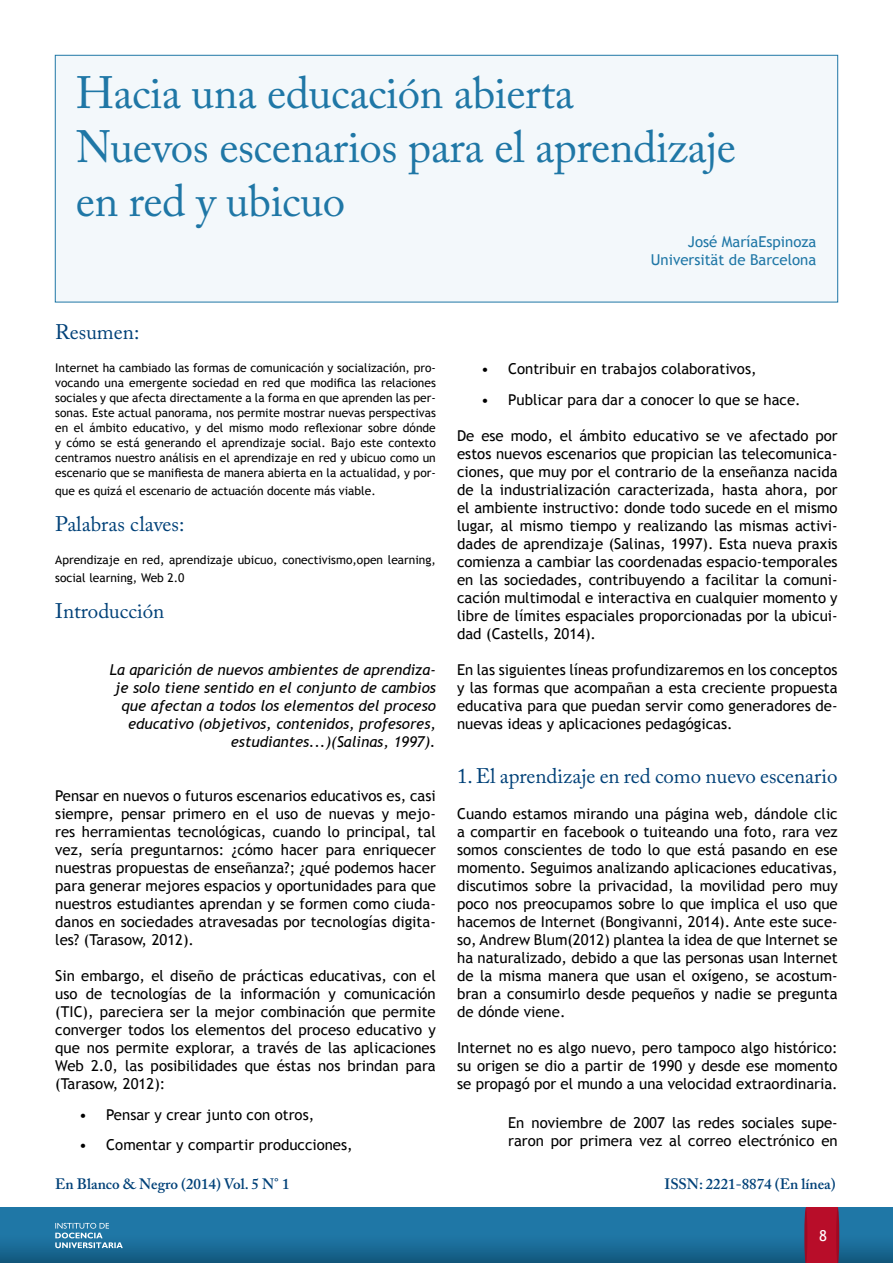
<style>
.page{position:relative;width:893px;height:1263px;background:#fff}
.page>*{position:absolute;margin:0;border:0;box-sizing:border-box;transform-origin:0 0}
.t1{font:45px/54px "Adobe Caslon Pro";letter-spacing:-.01em;color:#1f77a6}
.t2{font:21px "Adobe Caslon Pro";color:#004178}
.t3{font:15px/18px "Trebuchet MS";color:#000;text-align:justify}
.t4{font:italic 15px/18px "Trebuchet MS";color:#000;text-align:right}
.t5{font:600 15px "Adobe Caslon Pro";color:#004178}
.t6{font:15px/18px "Trebuchet MS";color:#1f77a6;text-align:right}
.t7{font:15px "Trebuchet MS";color:#fff}
.t8{font:12px/15px "Trebuchet MS";color:#000;text-align:justify}
</style>
<div class="page">
<svg style="left:54px;top:277px;width:85px;height:26px"></svg>
<div style="left:55px;top:55px;width:783px;height:247px;background:#f3f8fb;border:1px solid #1f77a6"></div>
<div style="left:0;top:1208px;width:893px;height:55px;background:linear-gradient(to bottom,#237fb1,#156088)"></div>
<div style="left:806px;top:1208px;width:32px;height:55px;background:#b80d29"></div>
<svg style="left:804px;top:1208px;width:3px;height:55px"></svg>
<svg style="left:836px;top:1208px;width:3px;height:55px"></svg>
<svg style="left:55px;top:1223px;width:68px;height:25px;background:#5596b9"></svg>
<h1 class="t1" style="left:76px;top:66px;width:662px">Hacia una educación abierta<br>Nuevos escenarios para el aprendizaje en red y ubicuo</h1>
<p class="t6" style="left:651px;top:233px;width:167px">José MaríaEspinoza<br>Universität de Barcelona</p>
<h2 class="t2" style="left:55px;top:319px;width:86px">Resumen:</h2>
<p class="t8" style="left:55px;top:360px;width:382px">Internet ha cambiado las formas de comunicación y socialización, pro&shy;vocando una emergente sociedad en red que modifica las relaciones sociales y que afecta directamente a la forma en que aprenden las per&shy;sonas. Este actual panorama, nos permite mostrar nuevas perspectivas en el ámbito educativo, y del mismo modo reflexionar sobre dónde y cómo se está generando el aprendizaje social. Bajo este contexto centramos nuestro análisis en el aprendizaje en red y ubicuo como un escenario que se manifiesta de manera abierta en la actualidad, y por-</p>
<p class="t8" style="left:55px;top:483px;width:322px">que es quizá el escenario de actuación docente más viable.</p>
<h2 class="t2" style="left:55px;top:511px;width:131px">Palabras claves:</h2>
<p class="t8" style="left:55px;top:550px;width:382px;line-height:18px">Aprendizaje en red, aprendizaje ubicuo, conectivismo,open learning, social learning, Web 2.0</p>
<h2 class="t2" style="left:55px;top:598px;width:111px">Introducción</h2>
<p class="t4" style="left:109px;top:661px;width:328px">La aparición de nuevos ambientes de aprendiza&shy;je solo tiene sentido en el conjunto de cambios que afectan a todos los elementos del proceso educativo (objetivos, contenidos, profesores, estudiantes...)(Salinas, 1997).</p>
<p class="t3" style="left:55px;top:787px;width:382px">Pensar en nuevos o futuros escenarios educativos es, casi siempre, pensar primero en el uso de nuevas y mejo&shy;res herramientas tecnológicas, cuando lo principal, tal vez, sería preguntarnos: ¿cómo hacer para enriquecer nuestras propuestas de enseñanza?; ¿qué podemos hacer para generar mejores espacios y oportunidades para que nuestros estudiantes aprendan y se formen como ciuda&shy;danos en sociedades atravesadas por tecnologías digita&shy;les? (Tarasow, 2012).</p>
<p class="t3" style="left:55px;top:967px;width:382px">Sin embargo, el diseño de prácticas educativas, con el uso de tecnologías de la información y comunicación (TIC), pareciera ser la mejor combinación que permite converger todos los elementos del proceso educativo y que nos permite explorar, a través de las aplicaciones Web 2.0, las posibilidades que éstas nos brindan para (Tarasow, 2012):</p>
<p class="t3" style="left:79px;top:1105px;width:236px">• Pensar y crear junto con otros,</p>
<p class="t3" style="left:79px;top:1136px;width:275px">• Comentar y compartir producciones,</p>
<p class="t3" style="left:481px;top:360px;width:277px">• Contribuir en trabajos colaborativos,</p>
<p class="t3" style="left:481px;top:391px;width:321px">• Publicar para dar a conocer lo que se hace.</p>
<p class="t3" style="left:457px;top:427px;width:382px">De ese modo, el ámbito educativo se ve afectado por estos nuevos escenarios que propician las telecomunica&shy;ciones, que muy por el contrario de la enseñanza nacida de la industrialización caracterizada, hasta ahora, por el ambiente instructivo: donde todo sucede en el mismo lugar, al mismo tiempo y realizando las mismas activi&shy;dades de aprendizaje (Salinas, 1997). Esta nueva praxis comienza a cambiar las coordenadas espacio-temporales en las sociedades, contribuyendo a facilitar la comuni&shy;cación multimodal e interactiva en cualquier momento y libre de límites espaciales proporcionadas por la ubicui&shy;dad (Castells, 2014).</p>
<p class="t3" style="left:457px;top:661px;width:382px">En las siguientes líneas profundizaremos en los conceptos y las formas que acompañan a esta creciente propuesta educativa para que puedan servir como generadores de&shy;nuevas ideas y aplicaciones pedagógicas.</p>
<h2 class="t2" style="left:457px;top:764px;width:382px">1. El aprendizaje en red como nuevo escenario</h2>
<p class="t3" style="left:457px;top:805px;width:382px">Cuando estamos mirando una página web, dándole clic a compartir en facebook o tuiteando una foto, rara vez somos conscientes de todo lo que está pasando en ese momento. Seguimos analizando aplicaciones educativas, discutimos sobre la privacidad, la movilidad pero muy poco nos preocupamos sobre lo que implica el uso que hacemos de Internet (Bongivanni, 2014). Ante este suce&shy;so, Andrew Blum(2012) plantea la idea de que Internet se ha naturalizado, debido a que las personas usan Internet de la misma manera que usan el oxígeno, se acostum&shy;bran a consumirlo desde pequeños y nadie se pregunta de dónde viene.</p>
<p class="t3" style="left:457px;top:1039px;width:382px">Internet no es algo nuevo, pero tampoco algo histórico: su origen se dio a partir de 1990 y desde ese momento se propagó por el mundo a una velocidad extraordinaria.</p>
<p class="t3" style="left:508px;top:1114px;width:331px">En noviembre de 2007 las redes sociales supe&shy;raron por primera vez al correo electrónico en</p>
<p class="t5" style="left:55px;top:1175px;width:236px">En Blanco &amp; Negro (2014) Vol. 5 N° 1</p>
<p class="t5" style="left:664px;top:1175px;width:173px">ISSN: 2221-8874 (En línea)</p>
<p class="t7" style="left:819px;top:1227px;width:9px">8</p>
</div>
